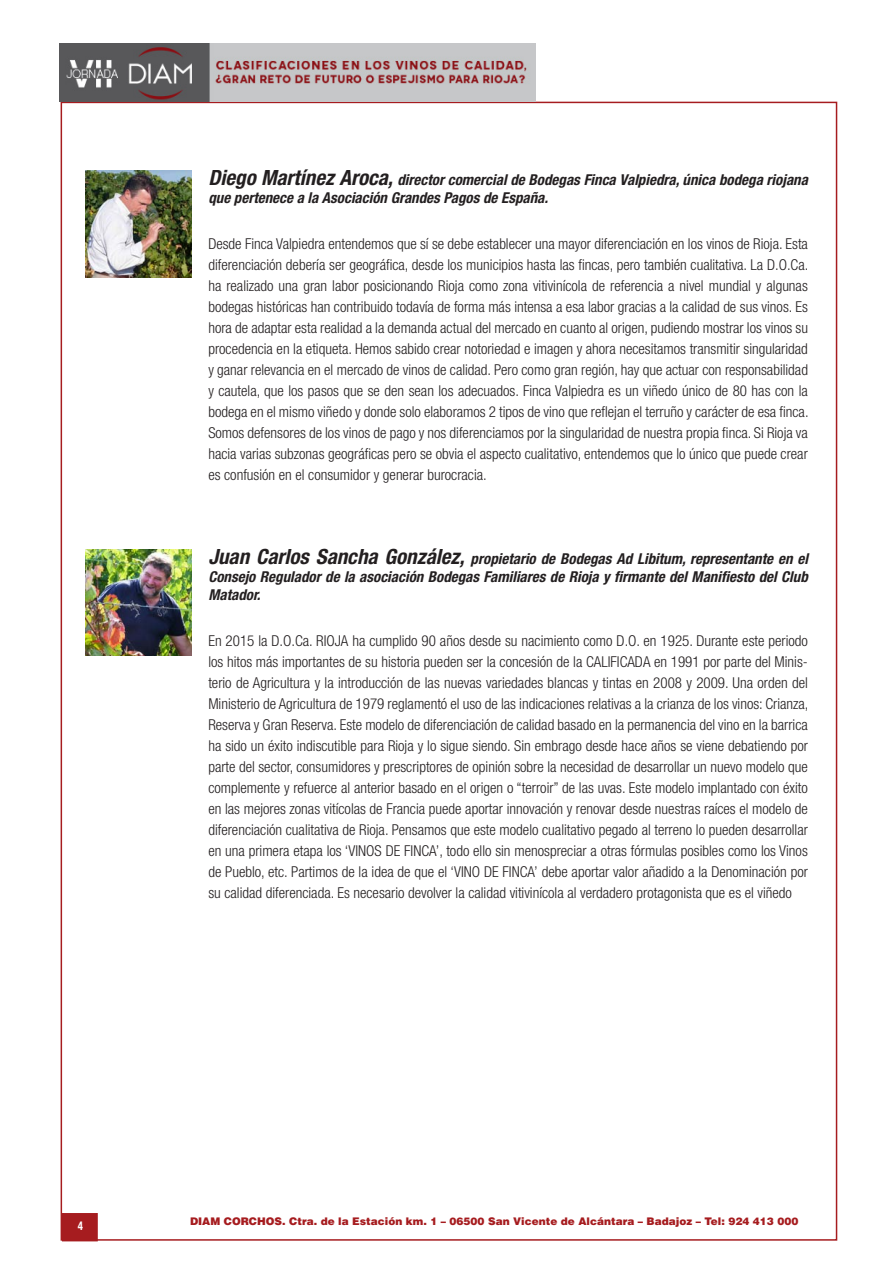
<style>
.page{position:relative;width:893px;height:1263px;background:#fff}
.page>*{position:absolute;margin:0;border:0;box-sizing:border-box;transform-origin:0 0}
.Estilo_de_párrafo_2{font:300 condensed 15px/21px "Helvetica Neue LT Std";color:#231f20;text-align:justify}
.t1{font:italic 700 condensed 15px/18px "Helvetica Neue LT Std";color:#231f20}
.t2{font:900 10.5px "Helvetica";color:#a61c1f}
.s1{font-size:21px}
</style>
<div class="page">
<img style="left:60px;top:44px;width:476px;height:58px">
<div style="left:63px;top:1214px;width:34px;height:27px;background:#a61c1f"></div>
<div style="left:62px;top:1213px;width:36px;height:28px;border:2px solid #a61c1f"></div>
<img style="left:85px;top:171px;width:106px;height:106px">
<img style="left:85px;top:549px;width:106px;height:107px">
<p class="t1" style="left:208px;top:171px;width:601px"><span class="s1">Diego Martínez Aroca,</span> director comercial de Bodegas Finca Valpiedra, única bodega riojana que pertenece a la Asociación Grandes Pagos de España.</p>
<p class="Estilo_de_párrafo_2" style="left:208px;top:233px;width:602px">Desde Finca Valpiedra entendemos que sí se debe establecer una mayor diferenciación en los vinos de Rioja. Esta diferenciación debería ser geográfica, desde los municipios hasta las fincas, pero también cualitativa. La D.O.Ca. ha realizado una gran labor posicionando Rioja como zona vitivinícola de referencia a nivel mundial y algunas bodegas históricas han contribuido todavía de forma más intensa a esa labor gracias a la calidad de sus vinos. Es hora de adaptar esta realidad a la demanda actual del mercado en cuanto al origen, pudiendo mostrar los vinos su procedencia en la etiqueta. Hemos sabido crear notoriedad e imagen y ahora necesitamos transmitir singularidad y ganar relevancia en el mercado de vinos de calidad. Pero como gran región, hay que actuar con responsabilidad y cautela, que los pasos que se den sean los adecuados. Finca Valpiedra es un viñedo único de 80 has con la bodega en el mismo viñedo y donde solo elaboramos 2 tipos de vino que reflejan el terruño y carácter de esa finca.<br>Somos defensores de los vinos de pago y nos diferenciamos por la singularidad de nuestra propia finca. Si Rioja va hacia varias subzonas geográficas pero se obvia el aspecto cualitativo, entendemos que lo único que puede crear es confusión en el consumidor y generar burocracia.</p>
<p class="t1" style="left:208px;top:549px;width:601px;text-align:justify"><span class="s1">Juan Carlos Sancha González,</span> propietario de Bodegas Ad Libitum, representante en el Consejo Regulador de la asociación Bodegas Familiares de Rioja y firmante del Manifiesto del Club Matador.</p>
<p class="Estilo_de_párrafo_2" style="left:208px;top:630px;width:602px">En 2015 la D.O.Ca. RIOJA ha cumplido 90 años desde su nacimiento como D.O. en 1925. Durante este periodo los hitos más importantes de su historia pueden ser la concesión de la CALIFICADA en 1991 por parte del Minis&shy;terio de Agricultura y la introducción de las nuevas variedades blancas y tintas en 2008 y 2009. Una orden del Ministerio de Agricultura de 1979 reglamentó el uso de las indicaciones relativas a la crianza de los vinos: Crianza, Reserva y Gran Reserva. Este modelo de diferenciación de calidad basado en la permanencia del vino en la barrica ha sido un éxito indiscutible para Rioja y lo sigue siendo. Sin embrago desde hace años se viene debatiendo por parte del sector, consumidores y prescriptores de opinión sobre la necesidad de desarrollar un nuevo modelo que complemente y refuerce al anterior basado en el origen o “terroir” de las uvas. Este modelo implantado con éxito en las mejores zonas vitícolas de Francia puede aportar innovación y renovar desde nuestras raíces el modelo de diferenciación cualitativa de Rioja. Pensamos que este modelo cualitativo pegado al terreno lo pueden desarrollar en una primera etapa los ‘VINOS DE FINCA’, todo ello sin menospreciar a otras fórmulas posibles como los Vinos de Pueblo, etc. Partimos de la idea de que el ‘VINO DE FINCA’ debe aportar valor añadido a la Denominación por su calidad diferenciada. Es necesario devolver la calidad vitivinícola al verdadero protagonista que es el viñedo</p>
<p class="t2" style="left:190px;top:1214px;width:610px">DIAM CORCHOS. Ctra. de la Estación km. 1 – 06500 San Vicente de Alcántara – Badajoz – Tel: 924 413 000</p>
</div>
